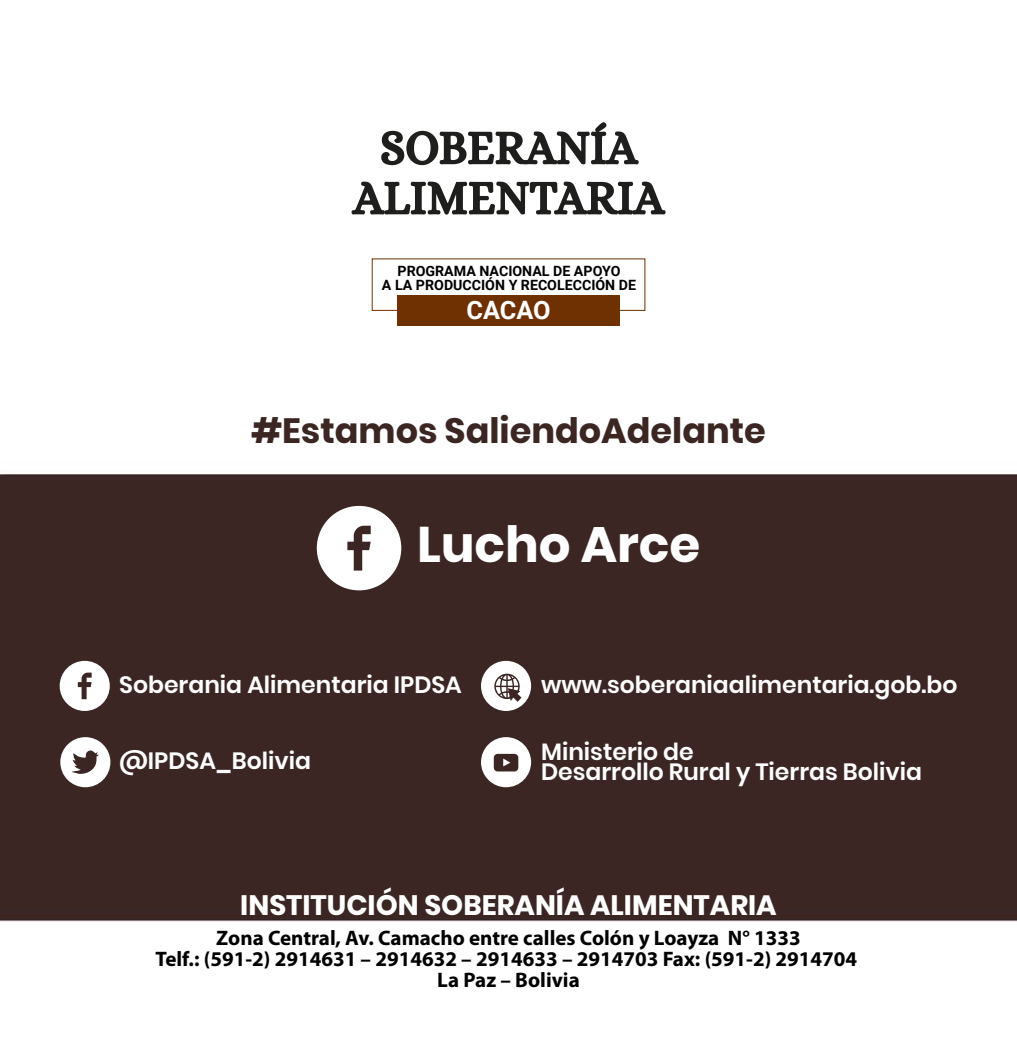
<style>
.page{position:relative;width:1017px;height:1042px;background:#fff}
.page>*{position:absolute;margin:0;border:0;box-sizing:border-box;transform-origin:0 0}
.t1{font:700 49.88px "Poppins";color:#fff}
.t2{font:47.77px/50.1px "Alice";color:#1e1e1c;text-align:center}
.t3{font:700 35px "Poppins";color:#3b2622}
.t4{font:700 28px "Poppins";color:#fff}
.t5{font:700 25.38px "Roboto";letter-spacing:-.005em;color:#fff}
.t6{font:600 23.45px/19.9px "Poppins";color:#fff}
.t7{font:700 21px/21px "Myriad Pro";color:#000;text-align:center}
.t8{font:700 14.17px/13.7px "Roboto";color:#000;text-align:center}
</style>
<div class="page">
<div style="left:0;top:474px;width:1017px;height:448px;background:#3b2623"></div>
<svg style="left:60px;top:661px;width:50px;height:50px"></svg>
<svg style="left:60px;top:737px;width:50px;height:50px"></svg>
<svg style="left:317px;top:122px;width:350px;height:800px"></svg>
<h2 class="t2" style="left:353px;top:123px;width:312px">SOBERANÍA<br>ALIMENTARIA</h2>
<p class="t8" style="left:382px;top:264px;width:256px">PROGRAMA NACIONAL DE APOYO<br>A LA PRODUCCIÓN Y RECOLECCIÓN DE</p>
<p class="t5" style="left:466px;top:292px;width:86px">CACAO</p>
<h3 class="t3" style="left:251px;top:410px;width:516px">#Estamos SaliendoAdelante</h3>
<h1 class="t1" style="left:417px;top:516px;width:285px">Lucho Arce</h1>
<p class="t6" style="left:119px;top:675px;width:344px">Soberania Alimentaria IPDSA</p>
<p class="t6" style="left:119px;top:751px;width:193px">@IPDSA_Bolivia</p>
<p class="t6" style="left:541px;top:675px;width:418px">www.soberaniaalimentaria.gob.bo</p>
<p class="t6" style="left:541px;top:742px;width:382px">Ministerio de<br>Desarrollo Rural y Tierras Bolivia</p>
<h3 class="t4" style="left:240px;top:889px;width:538px">INSTITUCIÓN SOBERANÍA ALIMENTARIA</h3>
<p class="t7" style="left:156px;top:926px;width:703px">Zona Central, Av. Camacho entre calles Colón y Loayza N° 1333<br>Telf.: (591-2) 2914631 – 2914632 – 2914633 – 2914703 Fax: (591-2) 2914704<br>La Paz – Bolivia</p>
</div>
